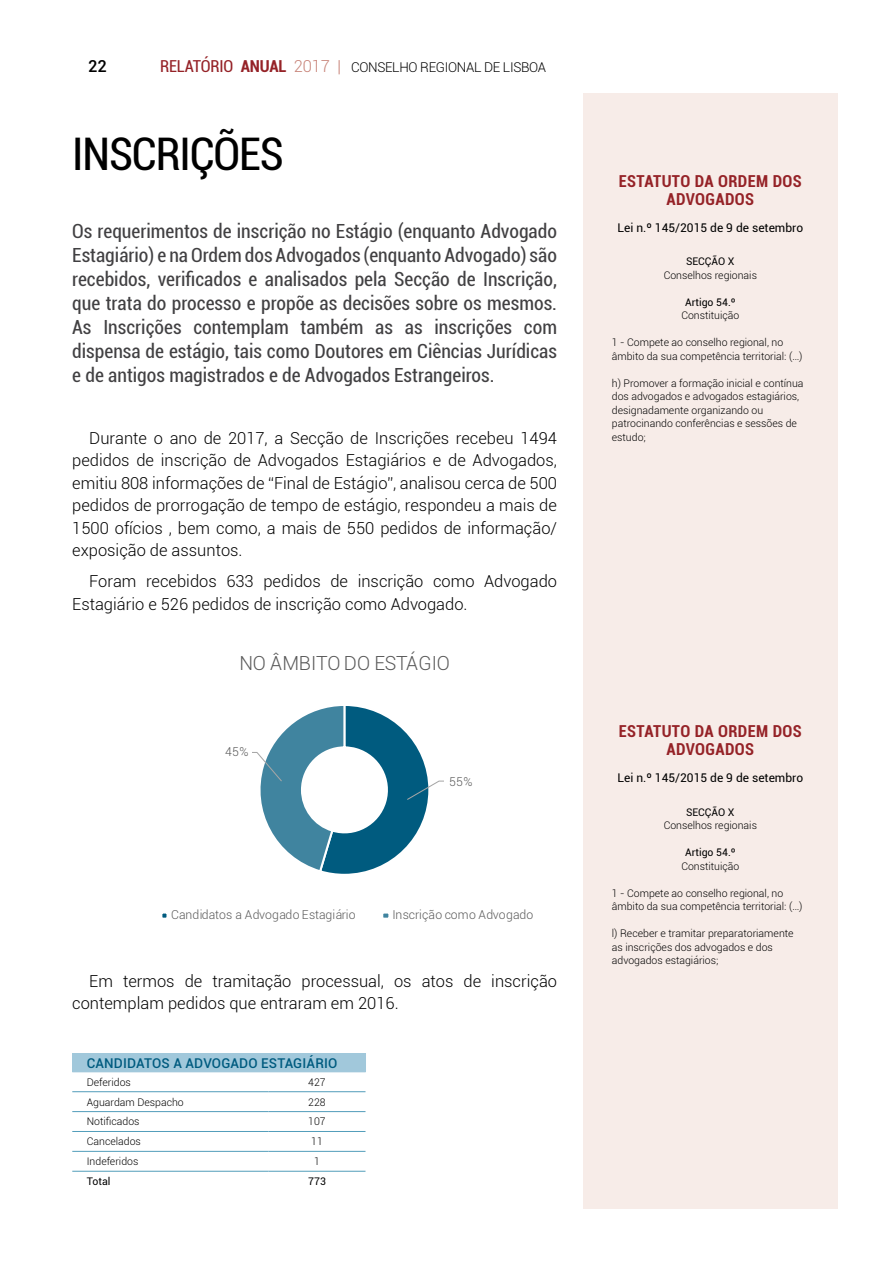
<style>
.page{position:relative;width:893px;height:1263px;background:#fff}
.page>*{position:absolute;margin:0;border:0;box-sizing:border-box;transform-origin:0 0}
.t1{font:condensed 45px "Roboto";color:#000}
.t2{font:condensed 19.5px/24px "Roboto";color:#414042;text-align:justify}
.t3{font:300 19.5px "Roboto";letter-spacing:-.02em;color:#595959}
.t4{font:300 16.5px/22.5px "Roboto";color:#000}
.t5{font:700 condensed 16.5px/18px "Roboto";letter-spacing:.025em;color:#952227;text-align:center}
.t6{font:500 16.5px "Roboto";color:#000}
.t7{font:300 13.5px "Roboto";letter-spacing:-.025em;color:#000}
.t8{font:500 13.5px "Roboto";letter-spacing:.01em;color:#005b7f}
.t9{font:300 12.3px "Roboto";letter-spacing:.01em;color:#595959}
.t10{font:300 12.3px "Roboto";letter-spacing:-.01em;color:#595959}
.t11{font:12px "Roboto";color:#000}
.t12{font:300 10.5px/13.5px "Roboto";color:#000}
.t13{font:10.5px "Roboto";color:#000}
.s1{font-weight:400;font-stretch:condensed;font-size:16.5px;color:#952227}
.s2{font-weight:700;font-stretch:condensed;font-size:16.5px;color:#952227}
.s3{font-size:16.5px;color:#c78277}
</style>
<div class="page">
<svg style="left:252px;top:706px;width:192px;height:168px"></svg>
<div style="left:161px;top:912px;width:7px;height:7px;background:#005b7f"></div>
<div style="left:160px;top:911px;width:9px;height:9px;border:2px solid #fff"></div>
<div style="left:382px;top:912px;width:7px;height:7px;background:#40849f"></div>
<div style="left:381px;top:911px;width:9px;height:9px;border:2px solid #fff"></div>
<div style="left:72px;top:1053px;width:293px;height:19px;background:#a1c8db"></div>
<svg style="left:365px;top:1053px;width:1px;height:18px"></svg>
<hr style="left:269px;top:1071px;width:97px;height:1px;background:#a1c8db">
<hr style="left:72px;top:1091px;width:197px;height:1px;background:#529dba">
<hr style="left:269px;top:1091px;width:96px;height:1px;background:#529dba">
<hr style="left:72px;top:1111px;width:197px;height:1px;background:#529dba">
<hr style="left:269px;top:1111px;width:96px;height:1px;background:#529dba">
<hr style="left:72px;top:1131px;width:197px;height:1px;background:#529dba">
<hr style="left:269px;top:1131px;width:96px;height:1px;background:#529dba">
<hr style="left:72px;top:1151px;width:197px;height:1px;background:#529dba">
<hr style="left:269px;top:1151px;width:96px;height:1px;background:#529dba">
<hr style="left:72px;top:1171px;width:197px;height:1px;background:#529dba">
<hr style="left:269px;top:1171px;width:96px;height:1px;background:#529dba">
<div style="left:583px;top:94px;width:255px;height:1115px;background:#f7ece8"></div>
<h3 class="t6" style="left:88px;top:54px;width:20px">22</h3>
<p class="t7" style="left:160px;top:57px;width:387px"><span class="s1">relatório</span> <span class="s2">ANUAL</span> <span class="s3">2017 |</span> Conselho Regional de Lisboa</p>
<h1 class="t1" style="left:72px;top:123px;width:165px">INSCRIÇÕES</h1>
<p class="t2" style="left:72px;top:218px;width:486px">Os requerimentos de inscrição no Estágio (enquanto Advogado Estagiário) e na Ordem dos Advogados (enquanto Advogado) são recebidos, verificados e analisados pela Secção de Inscrição, que trata do processo e propõe as decisões sobre os mesmos.<br>As Inscrições contemplam também as as inscrições com dispensa de estágio, tais como Doutores em Ciências Jurídicas e de antigos magistrados e de Advogados Estrangeiros.</p>
<p class="t4" style="left:72px;top:426px;width:486px;text-align:justify;text-indent:17px">D urante o ano de 2017, a Secção de I nscrições recebeu 1494 pedidos de inscrição de Advogados Estagiários e de Advogados, emitiu 808 informações de “Final de Estágio”, analisou cerca de 500 pedidos de prorrogação de tempo de estágio, respondeu a mais de 1500 ofícios , bem como, a mais de 550 pedidos de informação/ exposição de assuntos.</p>
<h3 class="t4" style="left:72px;top:570px;width:486px;text-indent:17px">Foram recebidos 633 pedidos de inscrição como Advogado<br>Estagiário e 526 pedidos de inscrição como Advogado.</h3>
<h2 class="t3" style="left:240px;top:649px;width:190px">NO ÂMBITO DO ESTÁGIO</h2>
<p class="t9" style="left:225px;top:743px;width:25px">45%</p>
<p class="t9" style="left:449px;top:773px;width:25px">55%</p>
<p class="t9" style="left:171px;top:906px;width:186px">Candidatos a Advogado Estagiário</p>
<p class="t10" style="left:393px;top:906px;width:142px">I nscrição como Advogado</p>
<h3 class="t4" style="left:72px;top:969px;width:486px;text-indent:17px">Em termos de tramitação processual, os atos de inscrição contemplam pedidos que entraram em 2016.</h3>
<p class="t8" style="left:87px;top:1053px;width:18px">CANDIDATOS</p>
<p class="t8" style="left:173px;top:1053px;width:49px">A ADVOGADO</p>
<p class="t8" style="left:261px;top:1053px;width:17px">ESTAGIÁRIO</p>
<p class="t12" style="left:87px;top:1075px;width:46px">Deferidos</p>
<p class="t12" style="left:308px;top:1075px;width:19px">427</p>
<p class="t12" style="left:87px;top:1095px;width:99px">Aguardam Despacho</p>
<p class="t12" style="left:308px;top:1095px;width:19px">228</p>
<p class="t12" style="left:87px;top:1115px;width:54px">Notificados</p>
<p class="t12" style="left:308px;top:1115px;width:19px">107</p>
<p class="t12" style="left:87px;top:1134px;width:56px">Cancelados</p>
<p class="t12" style="left:311px;top:1134px;width:13px">11</p>
<p class="t12" style="left:87px;top:1154px;width:53px">I ndeferidos</p>
<p class="t12" style="left:314px;top:1154px;width:7px">1</p>
<p class="t13" style="left:87px;top:1174px;width:25px">Total</p>
<p class="t13" style="left:308px;top:1174px;width:19px">773</p>
<h3 class="t5" style="left:619px;top:171px;width:174px">ESTATUTO DA ORDEM DOS<br>ADVOGADOS</h3>
<p class="t11" style="left:617px;top:219px;width:187px">Lei n.º 145/2015 de 9 de setembro</p>
<p class="t13" style="left:686px;top:254px;width:50px">SECÇÃO X</p>
<p class="t12" style="left:664px;top:268px;width:95px">Conselhos regionais</p>
<p class="t13" style="left:685px;top:295px;width:52px">Artigo 54.º</p>
<p class="t12" style="left:681px;top:309px;width:60px">Constituição</p>
<p class="t12" style="left:612px;top:336px;width:192px">1 - Compete ao conselho regional, no âmbito da sua competência territorial: (…)</p>
<p class="t12" style="left:612px;top:376px;width:193px">h) Promover a formação inicial e contínua dos advogados e advogados estagiários, designadamente organizando ou patrocinando conferências e sessões de estudo;</p>
<h3 class="t5" style="left:619px;top:722px;width:174px">ESTATUTO DA ORDEM DOS<br>ADVOGADOS</h3>
<p class="t11" style="left:617px;top:769px;width:187px">Lei n.º 145/2015 de 9 de setembro</p>
<p class="t13" style="left:686px;top:805px;width:50px">SECÇÃO X</p>
<p class="t12" style="left:664px;top:818px;width:95px">Conselhos regionais</p>
<p class="t13" style="left:685px;top:845px;width:52px">Artigo 54.º</p>
<p class="t12" style="left:681px;top:859px;width:60px">Constituição</p>
<p class="t12" style="left:612px;top:886px;width:192px">1 - Compete ao conselho regional, no âmbito da sua competência territorial: (…)</p>
<p class="t12" style="left:612px;top:926px;width:183px">l) Receber e tramitar preparatoriamente as inscrições dos advogados e dos advogados estagiários;</p>
</div>
